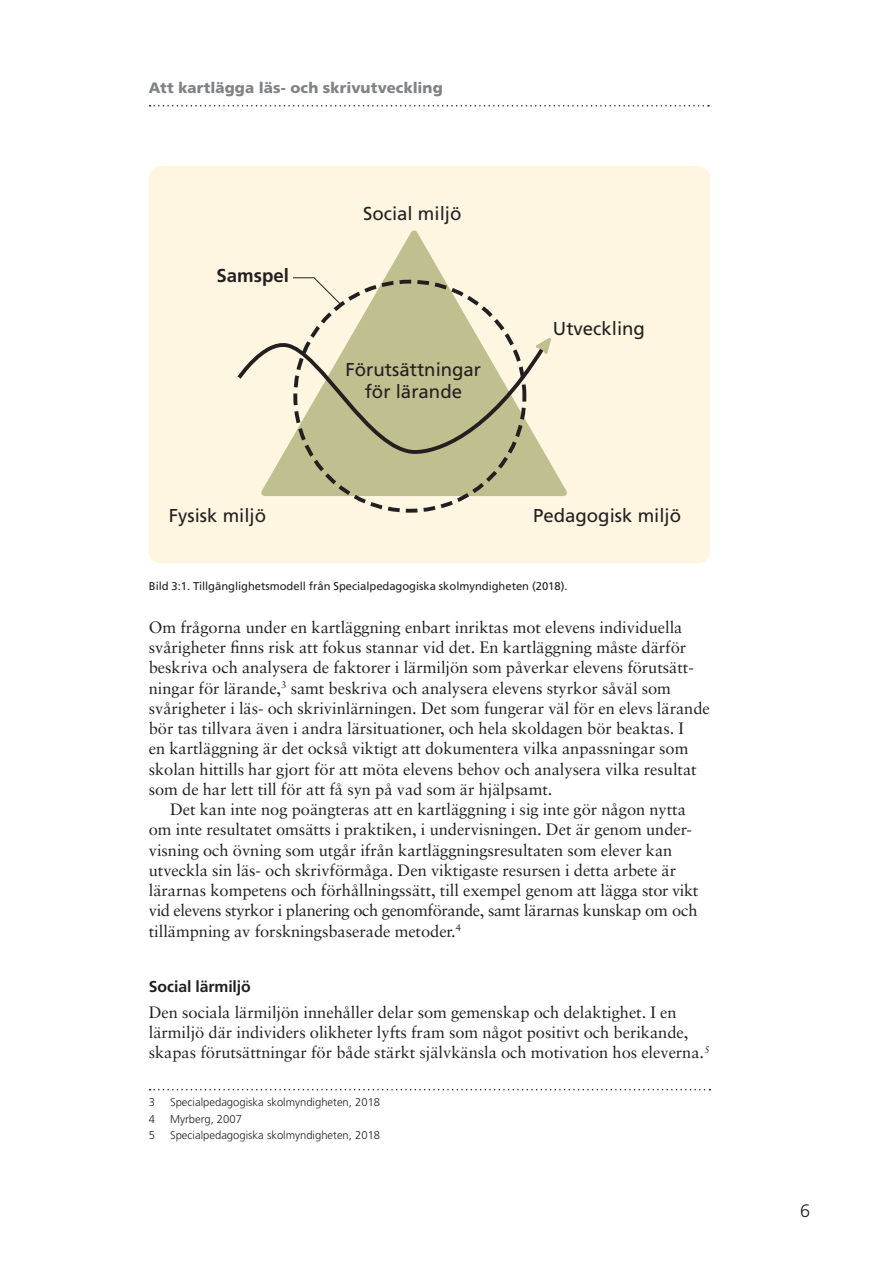
<style>
.page{position:relative;width:893px;height:1263px;background:#fff}
.page>*{position:absolute;margin:0;border:0;box-sizing:border-box;transform-origin:0 0}
.t1{font:18.6px/22.4px "Frutiger LT Std";color:#231f20;text-align:center}
.t2{font:700 18.6px "Frutiger LT Std";color:#231f20}
.t3{font:300 18px "Frutiger LT Std";color:#231f20}
.t4{font:16.5px/20.2px "Sabon";letter-spacing:-.005em;color:#231f20}
.t5{font:700 15.75px "Frutiger LT Std";letter-spacing:-.005em;color:#231f20}
.t6{font:900 15px "Frutiger LT Std";letter-spacing:.005em;color:#808285}
.t7{font:300 11.25px "Frutiger LT Std";color:#231f20}
.t8{font:11.25px "Frutiger LT Std";letter-spacing:-.005em;color:#231f20}
</style>
<div class="page">
<svg style="left:150px;top:1089px;width:560px;height:1px"></svg>
<div style="left:149px;top:166px;width:561px;height:397px;background:#fef6e1;border-radius:12px"></div>
<svg style="left:261px;top:230px;width:306px;height:266px"></svg>
<svg style="left:237px;top:337px;width:314px;height:119px"></svg>
<svg style="left:292px;top:277px;width:50px;height:29px"></svg>
<svg style="left:150px;top:105px;width:559px;height:2px"></svg>
<p class="t6" style="left:149px;top:79px;width:295px">Att kartlägga läs- och skrivutveckling</p>
<p class="t2" style="left:216px;top:264px;width:74px">Samspel</p>
<p class="t1" style="left:363px;top:202px;width:100px">Social miljö</p>
<p class="t1" style="left:346px;top:358px;width:137px">Förutsättningar för lärande</p>
<p class="t1" style="left:553px;top:317px;width:94px">Utveckling</p>
<p class="t1" style="left:169px;top:505px;width:99px">Fysisk miljö</p>
<p class="t1" style="left:533px;top:505px;width:150px">Pedagogisk miljö</p>
<p class="t8" style="left:149px;top:579px;width:420px">Bild 3:1. Tillgänglighetsmodell från Specialpedagogiska skolmyndigheten (2018).</p>
<p class="t4" style="left:149px;top:617px;width:562px">Om frågorna under en kartläggning enbart inriktas mot elevens individuella svårigheter fnns risk att fokus stannar vid det. En kartläggning måste därför beskriva och analysera de faktorer i lärmiljön som påverkar elevens förutsätt&shy;ningar för lärande,<sup>3</sup> samt beskriva och analysera elevens styrkor såväl som svårigheter i läs- och skrivinlärningen. Det som fungerar väl för en elevs lärande bör tas tillvara även i andra lärsituationer, och hela skoldagen bör beaktas. I<br>en kartläggning är det också viktigt att dokumentera vilka anpassningar som skolan hittills har gjort för att möta elevens behov och analysera vilka resultat som de har lett till för att få syn på vad som är hjälpsamt.</p>
<p class="t4" style="left:149px;top:799px;width:551px;text-indent:21px">Det kan inte nog poängteras att en kartläggning i sig inte gör någon nytta om inte resultatet omsätts i praktiken, i undervisningen. Det är genom under&shy;visning och övning som utgår ifrån kartläggningsresultaten som elever kan utveckla sin läs- och skrivförmåga. Den viktigaste resursen i detta arbete är lärarnas kompetens och förhållningssätt, till exempel genom att lägga stor vikt vid elevens styrkor i planering och genomförande, samt lärarnas kunskap om och tillämpning av forskningsbaserade metoder.<sup>4</sup></p>
<p class="t5" style="left:149px;top:978px;width:103px">Social lärmiljö</p>
<p class="t4" style="left:149px;top:1002px;width:562px">Den sociala lärmiljön innehåller delar som gemenskap och delaktighet. I en lärmiljö där individers olikheter lyfts fram som något positivt och berikande, skapas förutsättningar för både stärkt självkänsla och motivation hos eleverna.<sup>5</sup></p>
<p class="t7" style="left:149px;top:1096px;width:8px">3</p>
<p class="t7" style="left:170px;top:1096px;width:212px">Specialpedagogiska skolmyndigheten, 2018</p>
<p class="t7" style="left:149px;top:1112px;width:8px">4</p>
<p class="t7" style="left:170px;top:1112px;width:73px">Myrberg, 2007</p>
<p class="t7" style="left:149px;top:1129px;width:8px">5</p>
<p class="t7" style="left:170px;top:1129px;width:212px">Specialpedagogiska skolmyndigheten, 2018</p>
<p class="t3" style="left:800px;top:1200px;width:12px">6</p>
</div>
